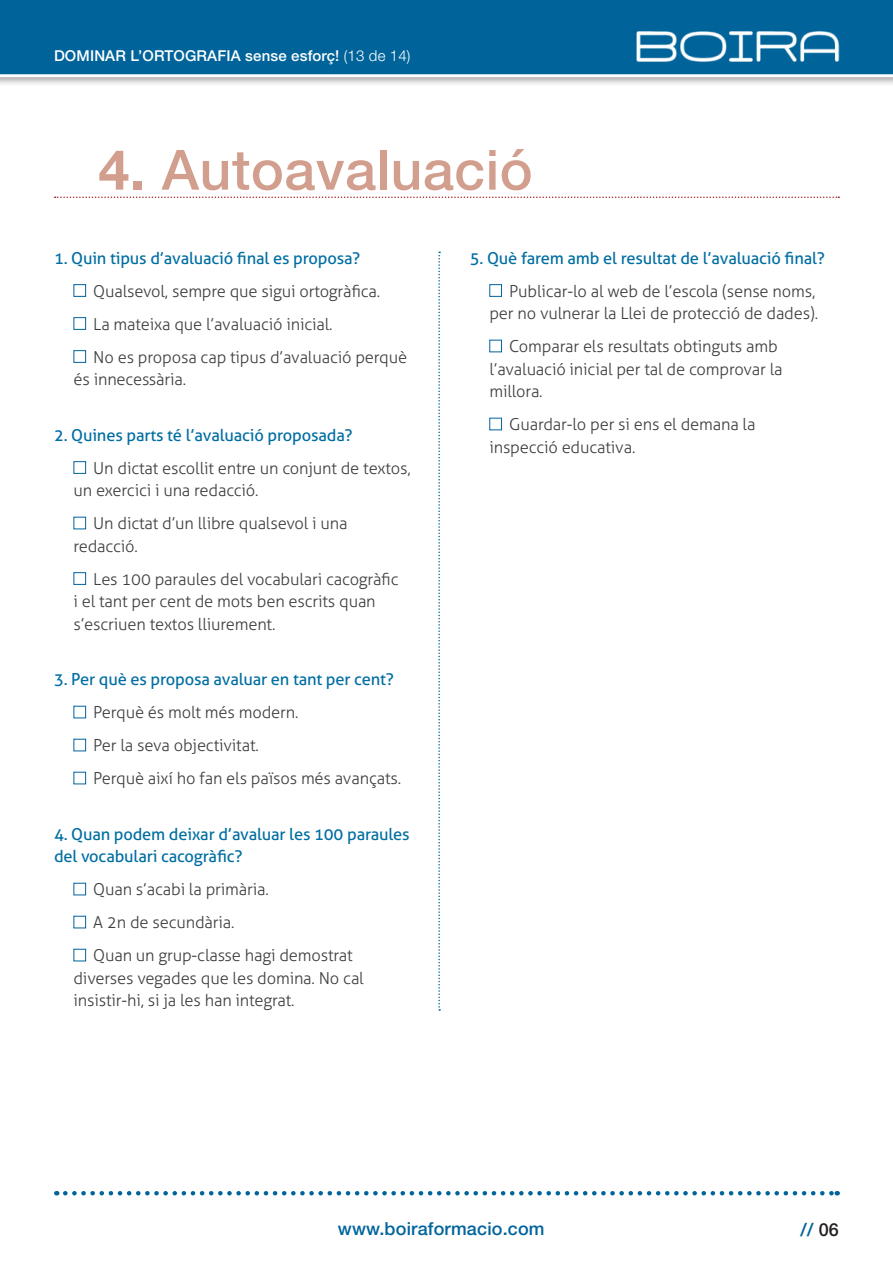
<style>
.page{position:relative;width:893px;height:1263px;background:#fff}
.page>*{position:absolute;margin:0;border:0;box-sizing:border-box;transform-origin:0 0}
.t1{font:500 55.5px "Helvetica Neue LT Std";letter-spacing:.01em;color:#d29f8f}
.t2{font:500 18px "Helvetica Neue LT Std";letter-spacing:.01em;color:#00649b}
.t3{font:300 16.5px/22.5px "Aller";letter-spacing:-.01em;color:#3e3e3f}
.t4{font:16.5px/22.5px "Aller";letter-spacing:-.01em;color:#006ea3}
.t5{font:500 15px "Helvetica Neue LT Std";letter-spacing:.01em;color:#fff}
.s1{font-weight:300}
.s2{font-weight:700}
.s3{color:#231f20}
</style>
<div class="page">
<div style="left:0;top:0;width:893px;height:87px;background:#231f20;opacity:.5"></div>
<div style="left:0;top:0;width:893px;height:77px;background:#00649b"></div>
<img style="left:621px;top:19px;width:231px;height:56px">
<svg style="left:65px;top:1191px;width:773px;height:4px"></svg>
<div style="left:74px;top:284px;width:12px;height:13px;border:1px solid #00649b"></div>
<div style="left:74px;top:317px;width:12px;height:13px;border:1px solid #00649b"></div>
<div style="left:74px;top:350px;width:12px;height:13px;border:1px solid #00649b"></div>
<div style="left:74px;top:461px;width:12px;height:13px;border:1px solid #00649b"></div>
<div style="left:74px;top:517px;width:12px;height:12px;border:1px solid #00649b"></div>
<div style="left:74px;top:572px;width:12px;height:13px;border:1px solid #00649b"></div>
<div style="left:74px;top:706px;width:12px;height:12px;border:1px solid #00649b"></div>
<div style="left:74px;top:739px;width:12px;height:12px;border:1px solid #00649b"></div>
<div style="left:74px;top:772px;width:12px;height:12px;border:1px solid #00649b"></div>
<div style="left:74px;top:883px;width:12px;height:12px;border:1px solid #00649b"></div>
<div style="left:74px;top:916px;width:12px;height:12px;border:1px solid #00649b"></div>
<div style="left:74px;top:949px;width:12px;height:12px;border:1px solid #00649b"></div>
<div style="left:489px;top:284px;width:13px;height:13px;border:1px solid #00649b"></div>
<div style="left:489px;top:340px;width:13px;height:12px;border:1px solid #00649b"></div>
<div style="left:489px;top:418px;width:13px;height:12px;border:1px solid #00649b"></div>
<svg style="left:55px;top:197px;width:784px;height:1px"></svg>
<svg style="left:438px;top:252px;width:2px;height:759px"></svg>
<p class="t5" style="left:54px;top:47px;width:358px">DOMINAR L’ORTOGRAFIA sense esforç! <span class="s1">(13 de 14)</span></p>
<p class="t1" style="left:98px;top:137px;width:436px"><span class="s2">4.</span> Autoavaluació</p>
<p class="t4" style="left:54px;top:247px;width:308px">1. Quin tipus d’avaluació final es proposa?</p>
<p class="t3" style="left:93px;top:280px;width:288px">Qualsevol, sempre que sigui ortogràfica.</p>
<p class="t3" style="left:93px;top:313px;width:241px">La mateixa que l’avaluació inicial.</p>
<p class="t3" style="left:74px;top:346px;width:335px;text-indent:20px">No es proposa cap tipus d’avaluació perquè és innecessària.</p>
<p class="t4" style="left:54px;top:424px;width:300px">2. Quines parts té l’avaluació proposada?</p>
<p class="t3" style="left:74px;top:457px;width:339px;text-indent:20px">Un dictat escollit entre un conjunt de textos, un exercici i una redacció.</p>
<p class="t3" style="left:74px;top:512px;width:275px;text-indent:20px">Un dictat d’un llibre qualsevol i una redacció.</p>
<p class="t3" style="left:74px;top:568px;width:327px;text-indent:20px">Les 100 paraules del vocabulari cacogràfic i el tant per cent de mots ben escrits quan s’escriuen textos lliurement.</p>
<p class="t4" style="left:54px;top:668px;width:341px">3. Per què es proposa avaluar en tant per cent?</p>
<p class="t3" style="left:93px;top:701px;width:207px">Perquè és molt més modern.</p>
<p class="t3" style="left:93px;top:734px;width:167px">Per la seva objectivitat.</p>
<p class="t3" style="left:93px;top:767px;width:309px">Perquè així ho fan els països més avançats.</p>
<p class="t4" style="left:54px;top:823px;width:357px">4. Quan podem deixar d’avaluar les 100 paraules del vocabulari cacogràfic?</p>
<p class="t3" style="left:93px;top:878px;width:177px">Quan s’acabi la primària.</p>
<p class="t3" style="left:93px;top:911px;width:143px">A 2n de secundària.</p>
<p class="t3" style="left:74px;top:944px;width:292px;text-indent:20px">Quan un grup-classe hagi demostrat diverses vegades que les domina. No cal insistir-hi, si ja les han integrat.</p>
<p class="t4" style="left:470px;top:247px;width:356px">5. Què farem amb el resultat de l’avaluació final?</p>
<p class="t3" style="left:489px;top:280px;width:330px;text-align:right">Publicar-lo al web de l’escola (sense noms, per no vulnerar la Llei de protecció de dades).</p>
<p class="t3" style="left:489px;top:335px;width:295px;text-indent:20px">Comparar els resultats obtinguts amb l’avaluació inicial per tal de comprovar la millora.</p>
<p class="t3" style="left:489px;top:413px;width:268px;text-indent:20px">Guardar-lo per si ens el demana la inspecció educativa.</p>
<p class="t2" style="left:338px;top:1218px;width:208px">www.boiraformacio.com</p>
<p class="t2" style="left:801px;top:1218px;width:40px">// <span class="s3">06</span></p>
</div>
